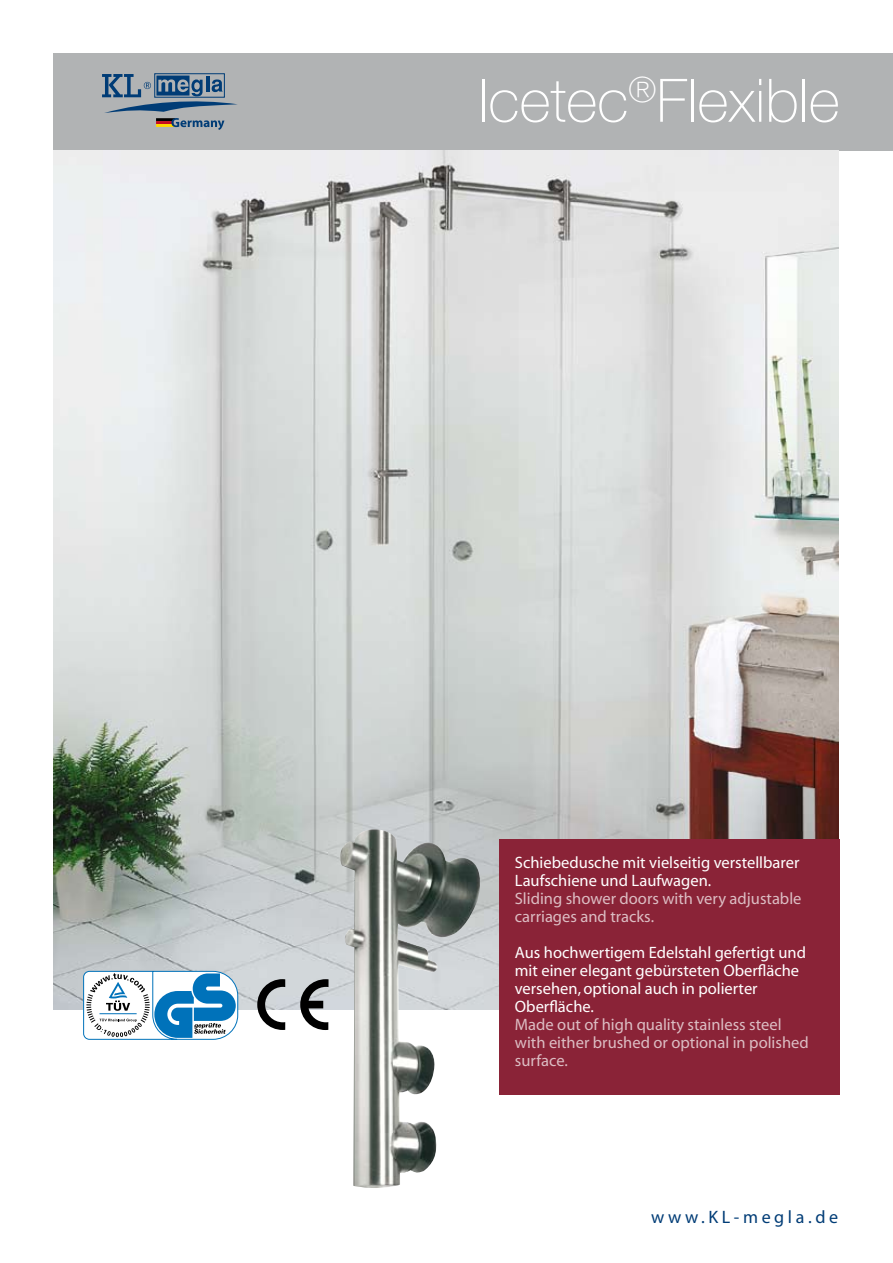
<style>
.page{position:relative;width:893px;height:1263px;background:#fff}
.page>*{position:absolute;margin:0;border:0;box-sizing:border-box;transform-origin:0 0}
.t1{font:100 60px "Helvetica Neue";color:#fff}
.t2{font:18px "Myriad";letter-spacing:.2em;color:#003c76}
.t3{font:16.5px/18px "Myriad";color:#fff}
.t4{font:16.5px/18px "Myriad";color:#dcbdc3}
</style>
<div class="page">
<div style="left:53px;top:53px;width:840px;height:98px;background:#b1b3b4"></div>
<div style="left:154px;top:73px;width:71px;height:25px;border:1px solid #003c76"></div>
<svg style="left:102px;top:74px;width:135px;height:56px"></svg>
<img style="left:53px;top:151px;width:786px;height:859px">
<div style="left:499px;top:840px;width:340px;height:255px;background:#8a2337"></div>
<svg style="left:83px;top:971px;width:155px;height:69px"></svg>
<hr style="left:100px;top:1013px;width:37px;height:1px;background:#0072ba">
<svg style="left:300px;top:979px;width:29px;height:51px"></svg>
<svg style="left:257px;top:979px;width:28px;height:51px"></svg>
<img style="left:337px;top:829px;width:151px;height:359px">
<h1 class="t1" style="left:478px;top:66px;width:363px">Icetec<sup>®</sup>Flexible</h1>
<p class="t3" style="left:515px;top:854px;width:286px">Schiebedusche mit vielseitig verstellbarer<br>Laufschiene und Laufwagen.</p>
<p class="t4" style="left:515px;top:890px;width:288px">Sliding shower doors with very adjustable carriages and tracks.</p>
<p class="t3" style="left:515px;top:944px;width:293px">Aus hochwertigem Edelstahl gefertigt und mit einer elegant gebürsteten Oberfläche versehen, optional auch in polierter Oberfläche.</p>
<p class="t4" style="left:515px;top:1016px;width:295px">Made out of high quality stainless steel with either brushed or optional in polished surface.</p>
<p class="t2" style="left:651px;top:1208px;width:188px">www.KL-megla.de</p>
</div>
